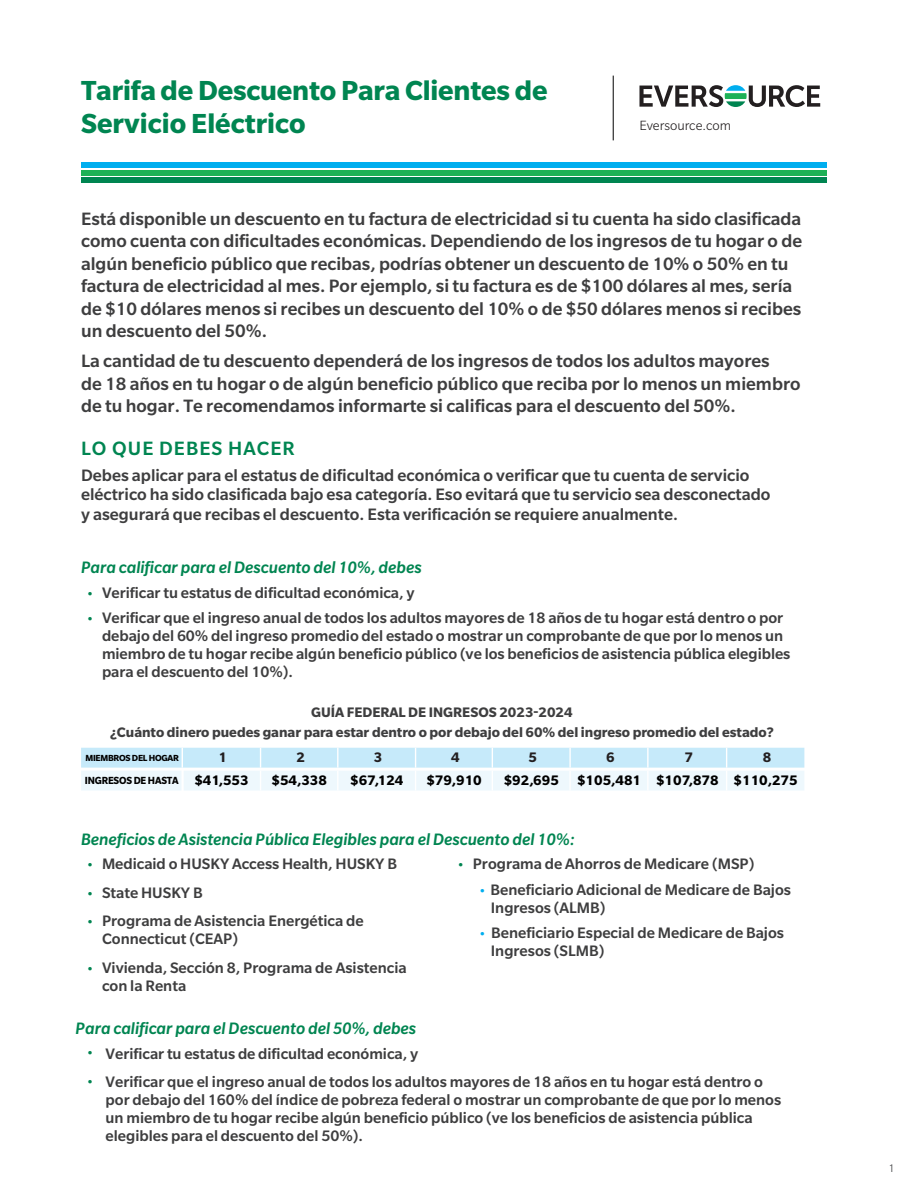
<style>
.page{position:relative;width:918px;height:1188px;background:#fff}
.page>*{position:absolute;margin:0;border:0;box-sizing:border-box;transform-origin:0 0}
.t1{font:700 30px/33px "Slate Pro";letter-spacing:-.005em;color:#008551}
.t2{font:500 21px "Slate Pro";letter-spacing:.05em;color:#008551}
.t3{font:500 19.5px/22.5px "Slate Pro";color:#3e3e3f}
.t4{font:500 18px/19.5px "Slate Pro";color:#3e3e3f}
.t5{font:italic 500 18px "Slate Pro";color:#008551}
.t6{font:500 16.5px/18px "Slate Pro";color:#3e3e3f}
.t7{font:16.5px/28.5px "Myriad Pro";color:#008551}
.t8{font:700 15px/19.5px "Slate Pro";color:#3e3e3f;text-align:center}
.t9{font:700 15px "Slate Pro";color:#000}
.t10{font:700 15px "Slate Pro";color:#231f20}
.t11{font:300 14.55px "Slate Pro";color:#231f20}
.t12{font:12px "Slate Pro";color:#57585a}
.t13{font:700 11.25px "Slate Pro";letter-spacing:-.015em;color:#000;scale:.95 1}
.t14{font:700 9.6px "Slate Pro";letter-spacing:-.025em;color:#000}
.s1{font-size:15px}
.s2{font-family:"Myriad Pro";font-weight:400;color:#00aeef}
</style>
<div class="page">
<svg style="left:81px;top:748px;width:723px;height:42px;background:#ddf2fb"></svg>
<div style="left:81px;top:162px;width:745px;height:5px;background:#00aeef"></div>
<div style="left:81px;top:170px;width:745px;height:5px;background:#1db156"></div>
<div style="left:81px;top:178px;width:745px;height:5px;background:#008551"></div>
<svg style="left:639px;top:85px;width:181px;height:22px"></svg>
<hr style="left:613px;top:76px;width:1px;height:64px;background:#000">
<h1 class="t1" style="left:81px;top:74px;width:468px">Tarifa de Descuento Para Clientes de<br>Servicio Eléctrico</h1>
<p class="t11" style="left:639px;top:118px;width:93px">Eversource.com</p>
<p class="t3" style="left:81px;top:207px;width:723px">Está disponible un descuento en tu factura de electricidad si tu cuenta ha sido clasificada como cuenta con dificultades económicas. Dependiendo de los ingresos de tu hogar o de algún beneficio público que recibas, podrías obtener un descuento de 10% o 50% en tu factura de electricidad al mes. Por ejemplo, si tu factura es de $100 dólares al mes, sería de $10 dólares menos si recibes un descuento del 10% o de $50 dólares menos si recibes un descuento del 50%.</p>
<p class="t3" style="left:81px;top:349px;width:721px">La cantidad de tu descuento dependerá de los ingresos de todos los adultos mayores<br>de 18 años en tu hogar o de algún beneficio público que reciba por lo menos un miembro de tu hogar. Te recomendamos informarte si calificas para el descuento del 50%.</p>
<p class="t2" style="left:81px;top:437px;width:215px">LO QUE DEBES HACER</p>
<p class="t4" style="left:81px;top:465px;width:691px">Debes aplicar para el estatus de dificultad económica o verificar que tu cuenta de servicio eléctrico ha sido clasificada bajo esa categoría. Eso evitará que tu servicio sea desconectado y asegurará que recibas el descuento. Esta verificación se requiere anualmente.</p>
<p class="t5" style="left:81px;top:557px;width:342px">Para calificar para el Descuento del 10%, debes</p>
<p class="t7" style="left:88px;top:579px;width:6px;line-height:25.5px">• •</p>
<p class="t6" style="left:102px;top:580px;width:683px;line-height:25.5px">Verificar tu estatus de dificultad económica, y<br>Verificar que el ingreso anual de todos los adultos mayores de 18 años de tu hogar está dentro o por</p>
<p class="t6" style="left:102px;top:627px;width:690px">debajo del 60% del ingreso promedio del estado o mostrar un comprobante de que por lo menos un miembro de tu hogar recibe algún beneficio público (ve los beneficios de asistencia pública elegibles para el descuento del 10%).</p>
<p class="t8" style="left:110px;top:703px;width:665px">GUÍA FEDERAL DE INGRESOS 2023-2024<br>¿Cuánto dinero puedes ganar para estar dentro o por debajo del 60% del ingreso promedio del estado?</p>
<p class="t13" style="left:85px;top:774px;width:174px">INGRESOS DE HASTA <span class="s1">$41,553</span></p>
<p class="t9" style="left:272px;top:772px;width:57px">$54,338</p>
<p class="t9" style="left:350px;top:772px;width:55px">$67,124</p>
<p class="t9" style="left:426px;top:772px;width:57px">$79,910</p>
<p class="t9" style="left:504px;top:772px;width:295px">$92,695 $105,481 $107,878 $110,275</p>
<p class="t14" style="left:85px;top:753px;width:95px">MIEMBROS DEL HOGAR</p>
<p class="t10" style="left:219px;top:749px;width:10px">1</p>
<p class="t10" style="left:296px;top:749px;width:10px">2</p>
<p class="t10" style="left:374px;top:749px;width:10px">3</p>
<p class="t10" style="left:451px;top:749px;width:10px">4</p>
<p class="t10" style="left:528px;top:749px;width:10px">5</p>
<p class="t10" style="left:606px;top:749px;width:10px">6</p>
<p class="t10" style="left:684px;top:749px;width:10px">7</p>
<p class="t10" style="left:763px;top:749px;width:10px">8</p>
<p class="t5" style="left:81px;top:830px;width:495px">Beneficios de Asistencia Pública Elegibles para el Descuento del 10%:</p>
<p class="t7" style="left:88px;top:849px;width:6px;text-align:justify">• • •</p>
<p class="t6" style="left:473px;top:855px;width:283px">Programa de Ahorros de Medicare (MSP)</p>
<p class="t6" style="left:491px;top:881px;width:302px;text-indent:-10px"><span class="s2">•</span> Beneficiario Adicional de Medicare de Bajos<br>Ingresos (ALMB)</p>
<p class="t6" style="left:491px;top:924px;width:295px;text-indent:-10px"><span class="s2">•</span> Beneficiario Especial de Medicare de Bajos<br>Ingresos (SLMB)</p>
<p class="t6" style="left:102px;top:850px;width:296px;line-height:28.5px">Medicaid o HUSKY Access Health, HUSKY B<br>State HUSKY B<br>Programa de Asistencia Energética de</p>
<p class="t6" style="left:102px;top:925px;width:306px;line-height:28.5px">Connecticut (CEAP)<br>Vivienda, Sección 8, Programa de Asistencia</p>
<p class="t6" style="left:102px;top:977px;width:86px">con la Renta</p>
<p class="t7" style="left:459px;top:849px;width:6px">•</p>
<p class="t7" style="left:88px;top:953px;width:6px">•</p>
<p class="t5" style="left:76px;top:1019px;width:342px">Para calificar para el Descuento del 50%, debes</p>
<p class="t7" style="left:88px;top:1037px;width:6px">• •</p>
<p class="t6" style="left:106px;top:1039px;width:659px;line-height:28.5px">Verificar tu estatus de dificultad económica, y<br>Verificar que el ingreso anual de todos los adultos mayores de 18 años en tu hogar está dentro o</p>
<p class="t6" style="left:106px;top:1091px;width:677px">por debajo del 160% del índice de pobreza federal o mostrar un comprobante de que por lo menos un miembro de tu hogar recibe algún beneficio público (ve los beneficios de asistencia pública elegibles para el descuento del 50%).</p>
<p class="t12" style="left:888px;top:1162px;width:8px">1</p>
</div>
